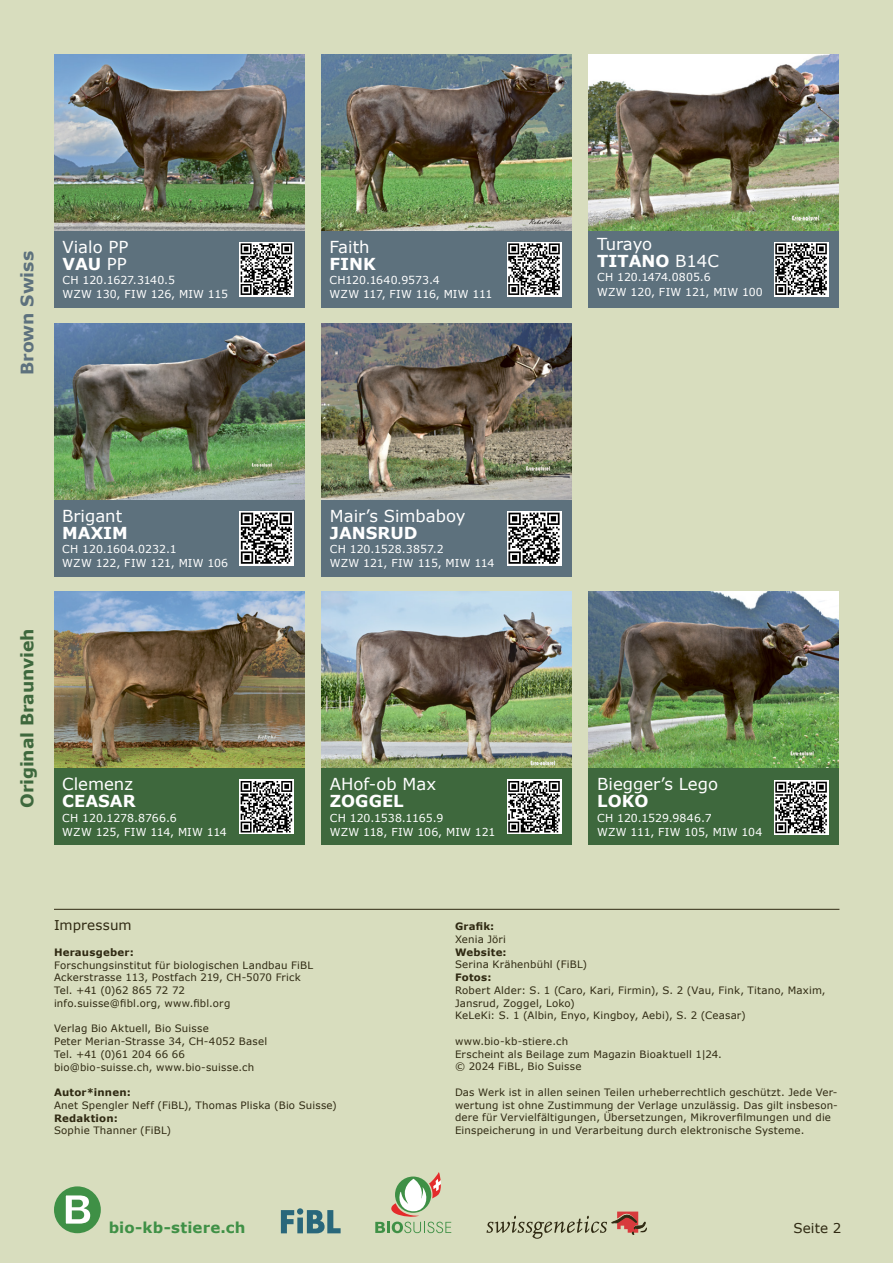
<style>
.page{position:relative;width:893px;height:1263px;background:#d8ddbe}
.page>*{position:absolute;margin:0;border:0;box-sizing:border-box;transform-origin:0 0}
.t1{font:700 17.25px "Verdana";letter-spacing:-.005em;color:#3e683d}
.t2{font:700 17.25px "Verdana";color:#5d717d}
.t3{font:16.5px/17.2px "Verdana";color:#fff}
.t4{font:700 16.5px "Verdana";color:#fff}
.t5{font:700 15px "Verdana";letter-spacing:.01em;color:#3f9046}
.t6{font:13.5px "Verdana";letter-spacing:.01em;color:#2f2912}
.t7{font:10.95px/14.2px "Verdana";color:#fff}
.t8{font:10.2px/12.8px "Verdana";letter-spacing:.02em;color:#2f2912}
.t9{font:700 10.2px "Verdana";letter-spacing:.02em;color:#2f2912}
.s1{font-weight:700}
</style>
<div class="page">
<img style="left:54px;top:54px;width:250px;height:177px">
<img style="left:321px;top:54px;width:251px;height:177px">
<img style="left:589px;top:54px;width:250px;height:177px">
<div style="left:54px;top:231px;width:251px;height:76px;background:#5d717d"></div>
<svg style="left:239px;top:242px;width:55px;height:54px"></svg>
<svg style="left:241px;top:243px;width:51px;height:52px;background:#7f7f7f"></svg>
<div style="left:321px;top:231px;width:251px;height:76px;background:#5d717d"></div>
<div style="left:507px;top:242px;width:54px;height:54px;background:#fff"></div>
<svg style="left:508px;top:243px;width:52px;height:52px"></svg>
<div style="left:588px;top:231px;width:251px;height:76px;background:#5d717d"></div>
<div style="left:774px;top:242px;width:54px;height:54px;background:#fff"></div>
<svg style="left:775px;top:243px;width:52px;height:52px"></svg>
<img style="left:54px;top:323px;width:250px;height:177px">
<img style="left:321px;top:323px;width:251px;height:177px">
<div style="left:54px;top:500px;width:250px;height:76px;background:#5d717d"></div>
<svg style="left:239px;top:511px;width:55px;height:54px"></svg>
<svg style="left:241px;top:513px;width:51px;height:51px;background:#7a7a7a"></svg>
<div style="left:321px;top:500px;width:251px;height:76px;background:#5d717d"></div>
<svg style="left:507px;top:511px;width:54px;height:54px"></svg>
<svg style="left:508px;top:513px;width:52px;height:51px;background:#7c7c7c"></svg>
<img style="left:54px;top:591px;width:250px;height:177px">
<img style="left:589px;top:591px;width:250px;height:177px">
<img style="left:321px;top:591px;width:251px;height:177px">
<div style="left:54px;top:768px;width:250px;height:77px;background:#3e683d"></div>
<svg style="left:239px;top:779px;width:55px;height:55px"></svg>
<svg style="left:241px;top:781px;width:51px;height:51px;background:#7b7b7b"></svg>
<div style="left:321px;top:768px;width:251px;height:77px;background:#3e683d"></div>
<svg style="left:507px;top:779px;width:54px;height:55px"></svg>
<svg style="left:508px;top:781px;width:52px;height:51px;background:#7d7d7d"></svg>
<div style="left:589px;top:768px;width:250px;height:77px;background:#3e683d"></div>
<svg style="left:774px;top:780px;width:54px;height:55px"></svg>
<svg style="left:775px;top:782px;width:52px;height:51px;background:#7d7d7d"></svg>
<hr style="left:54px;top:909px;width:785px;height:1px;background:#2f2912">
<svg style="left:375px;top:1172px;width:76px;height:61px"></svg>
<svg style="left:281px;top:1208px;width:59px;height:25px"></svg>
<svg style="left:486px;top:1211px;width:161px;height:28px"></svg>
<div style="left:54px;top:1186px;width:47px;height:47px;background:#3f9046;border-radius:50%"></div>
<svg style="left:65px;top:1192px;width:28px;height:32px"></svg>
<h1 class="t2" style="left:16px;top:375px;width:126px;rotate:-90deg">Brown Swiss</h1>
<h2 class="t3" style="left:63px;top:238px;width:67px">Vialo PP<br><span class="s1">VAU</span> PP</h2>
<p class="t7" style="left:63px;top:273px;width:167px">CH 120.1627.3140.5<br>WZW 130, FIW 126, MIW 115</p>
<h2 class="t3" style="left:330px;top:238px;width:42px">Faith</h2>
<h2 class="t4" style="left:330px;top:253px;width:48px">FINK</h2>
<p class="t7" style="left:330px;top:273px;width:165px">CH120.1640.9573.4<br>WZW 117, FIW 116, MIW 111</p>
<h2 class="t3" style="left:597px;top:235px;width:123px">Turayo<br><span class="s1">TITANO</span> B14C</h2>
<p class="t7" style="left:597px;top:270px;width:167px">CH 120.1474.0805.6<br>WZW 120, FIW 121, MIW 100</p>
<h1 class="t1" style="left:16px;top:808px;width:181px;rotate:-90deg">Original Braunvieh</h1>
<h2 class="t3" style="left:62px;top:507px;width:62px">Brigant</h2>
<h2 class="t4" style="left:62px;top:522px;width:67px">MAXIM</h2>
<p class="t7" style="left:62px;top:542px;width:167px">CH 120.1604.0232.1<br>WZW 122, FIW 121, MIW 106</p>
<h2 class="t3" style="left:62px;top:776px;width:72px">Clemenz</h2>
<h2 class="t4" style="left:62px;top:791px;width:75px">CEASAR</h2>
<p class="t7" style="left:62px;top:811px;width:166px">CH 120.1278.8766.6<br>WZW 125, FIW 114, MIW 114</p>
<h2 class="t3" style="left:330px;top:507px;width:137px">Mair’s Simbaboy</h2>
<h2 class="t4" style="left:330px;top:522px;width:89px">JANSRUD</h2>
<p class="t7" style="left:330px;top:542px;width:166px">CH 120.1528.3857.2<br>WZW 121, FIW 115, MIW 114</p>
<h2 class="t3" style="left:330px;top:776px;width:108px">AHof-ob Max</h2>
<h2 class="t4" style="left:330px;top:791px;width:75px">ZOGGEL</h2>
<p class="t7" style="left:330px;top:811px;width:167px">CH 120.1538.1165.9<br>WZW 118, FIW 106, MIW 121</p>
<h2 class="t3" style="left:597px;top:776px;width:122px">Biegger’s Lego</h2>
<h2 class="t4" style="left:597px;top:791px;width:53px">LOKO</h2>
<p class="t7" style="left:597px;top:811px;width:167px">CH 120.1529.9846.7<br>WZW 111, FIW 105, MIW 104</p>
<h3 class="t6" style="left:54px;top:916px;width:79px">Impressum</h3>
<p class="t9" style="left:54px;top:945px;width:81px">Herausgeber:</p>
<p class="t8" style="left:54px;top:959px;width:261px">Forschungsinstitut für biologischen Landbau FiBL Ackerstrasse 113, Postfach 219, CH-5070 Frick Tel. +41 (0)62 865 72 72<br>info.suisse@fibl.org, www.fibl.org</p>
<p class="t8" style="left:54px;top:1022px;width:215px">Verlag Bio Aktuell, Bio Suisse<br>Peter Merian-Strasse 34, CH-4052 Basel Tel. +41 (0)61 204 66 66 bio@bio-suisse.ch, www.bio-suisse.ch</p>
<p class="t9" style="left:54px;top:1086px;width:78px">Autor*innen:</p>
<p class="t8" style="left:54px;top:1099px;width:284px">Anet Spengler Neff (FiBL), Thomas Pliska (Bio Suisse)</p>
<p class="t9" style="left:54px;top:1111px;width:65px">Redaktion:</p>
<p class="t8" style="left:54px;top:1124px;width:119px">Sophie Thanner (FiBL)</p>
<p class="t9" style="left:455px;top:920px;width:41px">Grafik:</p>
<p class="t8" style="left:455px;top:933px;width:53px">Xenia Jöri</p>
<p class="t9" style="left:455px;top:945px;width:53px">Website:</p>
<p class="t8" style="left:455px;top:958px;width:134px">Serina Krähenbühl (FiBL)</p>
<p class="t9" style="left:455px;top:971px;width:38px">Fotos:</p>
<p class="t8" style="left:455px;top:984px;width:372px">Robert Alder: S. 1 (Caro, Kari, Firmin), S. 2 (Vau, Fink, Titano, Maxim,<br>Jansrud, Zoggel, Loko)<br>KeLeKi: S. 1 (Albin, Enyo, Kingboy, Aebi), S. 2 (Ceasar)</p>
<p class="t8" style="left:455px;top:1035px;width:268px">www.bio-kb-stiere.ch<br>Erscheint als Beilage zum Magazin Bioaktuell 1|24. © 2024 FiBL, Bio Suisse</p>
<p class="t8" style="left:455px;top:1086px;width:384px">Das Werk ist in allen seinen Teilen urheberrechtlich geschützt. Jede Ver&shy;wertung ist ohne Zustimmung der Verlage unzulässig. Das gilt insbeson&shy;dere für Vervielfältigungen, Übersetzungen, Mikroverfilmungen und die Einspeicherung in und Verarbeitung durch elektronische Systeme.</p>
<h3 class="t5" style="left:109px;top:1218px;width:138px">bio-kb-stiere.ch</h3>
<h3 class="t6" style="left:793px;top:1220px;width:50px">Seite 2</h3>
</div>
